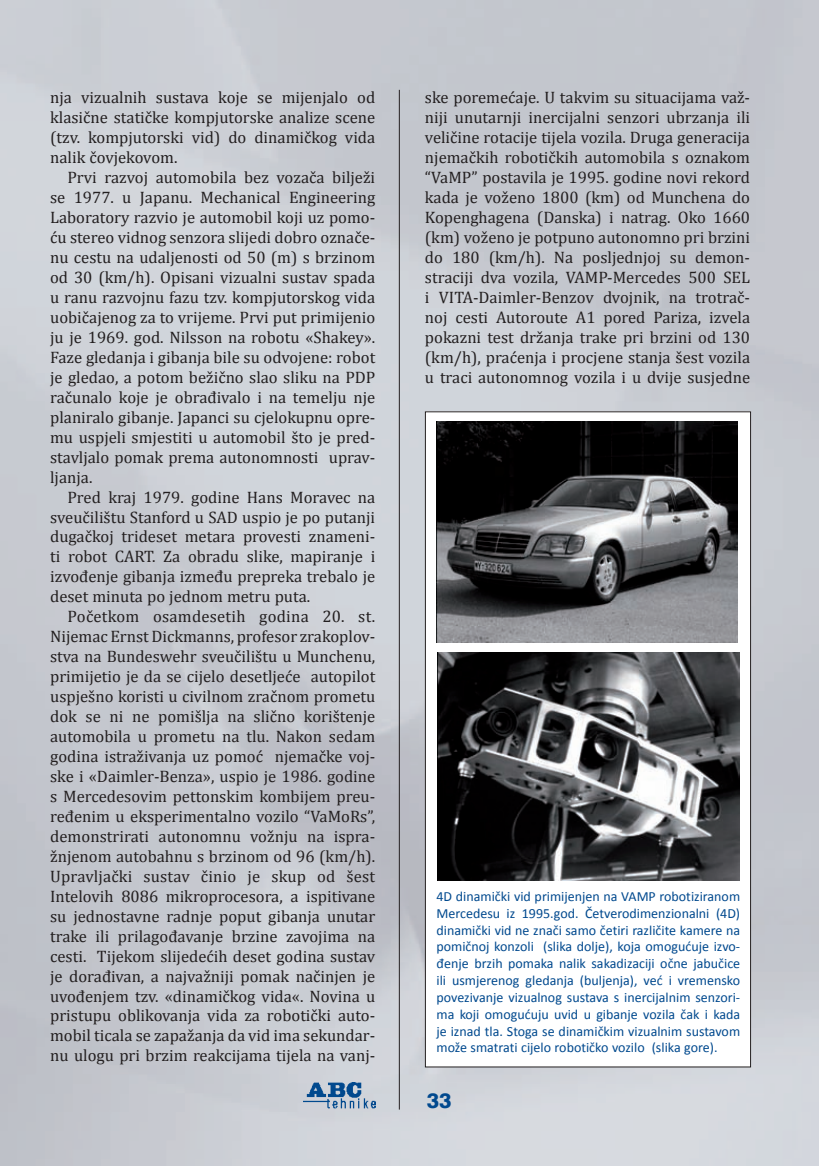
<style>
.page{position:relative;width:819px;height:1166px;background:#fff}
.page>*{position:absolute;margin:0;border:0;box-sizing:border-box;transform-origin:0 0}
.t1{font:800 21px "Swiss 721 BT";color:#01498e}
.t2{font:16.62px/19.9px "Cambria";color:#231f20;text-align:justify}
.t3{font:14px/16.8px "Calibri";color:#01498e;text-align:justify}
</style>
<div class="page">
<img style="left:1px;top:0;width:817px;height:1166px">
<div style="left:425px;top:412px;width:325px;height:655px;background:#fff"></div>
<hr style="left:399px;top:90px;width:1px;height:1019px;background:#231f20">
<img style="left:303px;top:1082px;width:72px;height:26px">
<img style="left:436px;top:421px;width:301px;height:221px">
<img style="left:437px;top:652px;width:302px;height:229px">
<p class="t2" style="left:50px;top:88px;width:326px">nja vizualnih sustava koje se mijenjalo od klasične statičke kompjutorske analize scene (tzv. kompjutorski vid) do dinamičkog vida nalik čovjekovom.</p>
<p class="t2" style="left:50px;top:167px;width:326px;text-indent:17px">Prvi razvoj automobila bez vozača bilježi se 1977. u Japanu. Mechanical Engineering Laboratory razvio je automobil koji uz pomo&shy;ću stereo vidnog senzora slijedi dobro označe&shy;nu cestu na udaljenosti od 50 (m) s brzinom od 30 (km/h). Opisani vizualni sustav spada u ranu razvojnu fazu tzv. kompjutorskog vida uobičajenog za to vrijeme. Prvi put primijenio ju je 1969. god. Nilsson na robotu «Shakey».<br>Faze gledanja i gibanja bile su odvojene: robot je gledao, a potom bežično slao sliku na PDP računalo koje je obrađivalo i na temelju nje planiralo gibanje. Japanci su cjelokupnu opre&shy;mu uspjeli smjestiti u automobil što je pred&shy;stavljalo pomak prema autonomnosti uprav&shy;ljanja.</p>
<p class="t2" style="left:50px;top:487px;width:326px;text-indent:17px">Pred kraj 1979. godine Hans Moravec na sveučilištu Stanford u SAD uspio je po putanji dugačkoj trideset metara provesti znameni&shy;ti robot CART. Za obradu slike, mapiranje i izvođenje gibanja između prepreka trebalo je deset minuta po jednom metru puta.</p>
<p class="t2" style="left:50px;top:606px;width:326px;text-indent:17px">Početkom osamdesetih godina 20. st.<br>Nijemac Ernst Dickmanns, profesor zrakoplov&shy;stva na Bundeswehr sveučilištu u Munchenu, primijetio je da se cijelo desetljeće autopilot uspješno koristi u civilnom zračnom prometu dok se ni ne pomišlja na slično korištenje automobila u prometu na tlu. Nakon sedam godina istraživanja uz pomoć njemačke voj&shy;ske i «Daimler-Benza», uspio je 1986. godine s Mercedesovim pettonskim kombijem preu&shy;ređenim u eksperimentalno vozilo “VaMoRs”, demonstrirati autonomnu vožnju na ispra&shy;žnjenom autobahnu s brzinom od 96 (km/h).<br>Upravljački sustav činio je skup od šest Intelovih 8086 mikroprocesora, a ispitivane su jednostavne radnje poput gibanja unutar trake ili prilagođavanje brzine zavojima na cesti. Tijekom slijedećih deset godina sustav je dorađivan, a najvažniji pomak načinjen je uvođenjem tzv. «dinamičkog vida«. Novina u pristupu oblikovanja vida za robotički auto&shy;mobil ticala se zapažanja da vid ima sekundar&shy;nu ulogu pri brzim reakcijama tijela na vanj-</p>
<p class="t2" style="left:425px;top:88px;width:326px">ske poremećaje. U takvim su situacijama važ&shy;niji unutarnji inercijalni senzori ubrzanja ili veličine rotacije tijela vozila. Druga generacija njemačkih robotičkih automobila s oznakom “VaMP” postavila je 1995. godine novi rekord kada je voženo 1800 (km) od Munchena do Kopenghagena (Danska) i natrag. Oko 1660 (km) voženo je potpuno autonomno pri brzini do 180 (km/h). Na posljednjoj su demon&shy;straciji dva vozila, VAMP-Mercedes 500 SEL i VITA-Daimler-Benzov dvojnik, na trotrač&shy;noj cesti Autoroute A1 pored Pariza, izvela pokazni test držanja trake pri brzini od 130 (km/h), praćenja i procjene stanja šest vozila u traci autonomnog vozila i u dvije susjedne</p>
<p class="t3" style="left:436px;top:887px;width:305px">4D dinamički vid primijenjen na VAMP robotiziranom Mercedesu iz 1995.god. Četverodimenzionalni (4D) dinamički vid ne znači samo četiri različite kamere na pomičnoj konzoli (slika dolje), koja omogućuje izvo&shy;đenje brzih pomaka nalik sakadizaciji očne jabučice ili usmjerenog gledanja (buljenja), već i vremensko povezivanje vizualnog sustava s inercijalnim senzori&shy;ma koji omogućuju uvid u gibanje vozila čak i kada je iznad tla. Stoga se dinamičkim vizualnim sustavom može smatrati cijelo robotičko vozilo (slika gore).</p>
<p class="t1" style="left:426px;top:1087px;width:26px">33</p>
</div>
